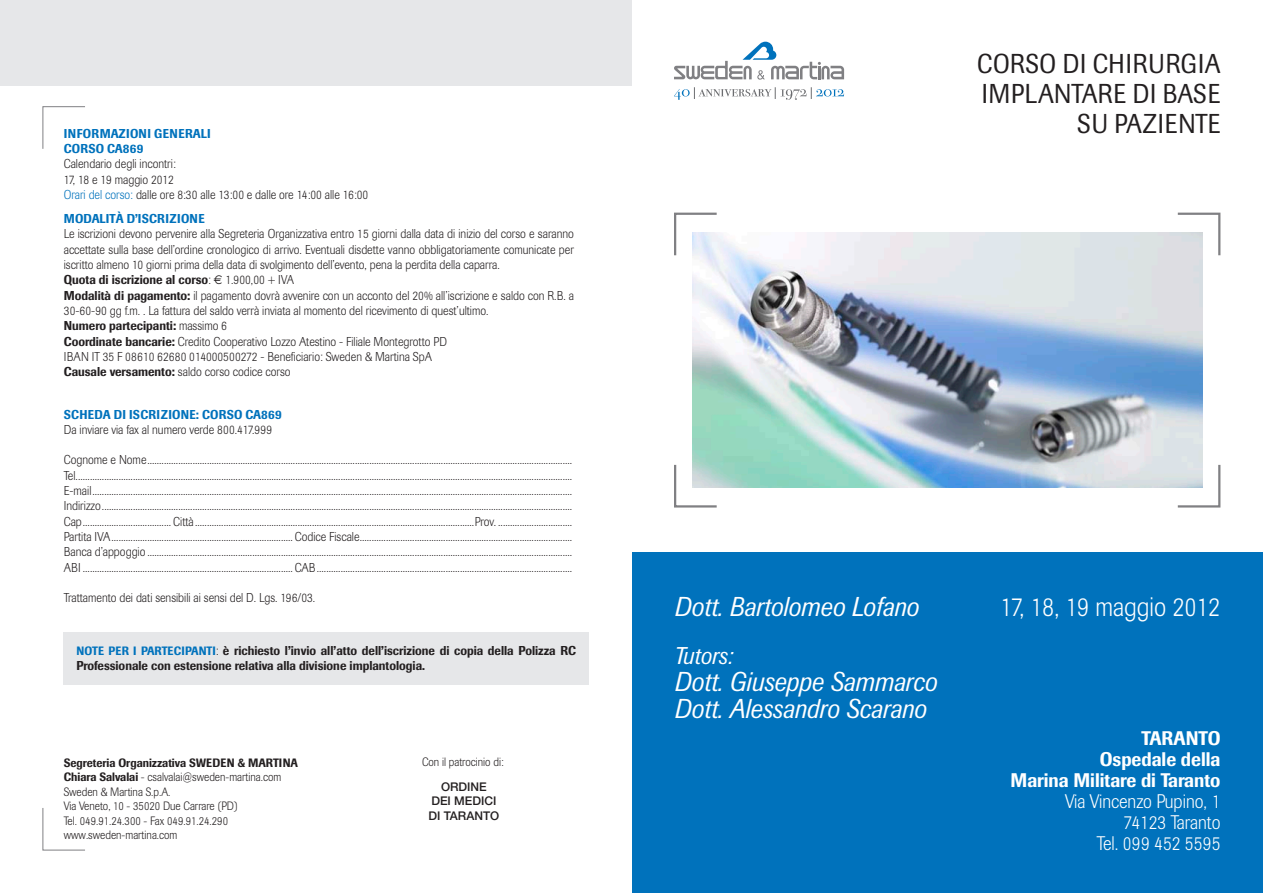
<style>
.page{position:relative;width:1263px;height:893px;background:#fff}
.page>*{position:absolute;margin:0;border:0;box-sizing:border-box;transform-origin:0 0}
.t1{font:italic 27px/27px "Imago";color:#fff;scale:.9 1}
.t2{font:27px/30px "Imago";letter-spacing:.02em;color:#231f20;text-align:right;scale:.9 1}
.t3{font:300 27px "Imago";color:#fff;scale:.9 1}
.t4{font:italic 24px "Imago";color:#fff;scale:.9 1}
.t5{font:300 19.5px/21px "Imago";color:#fff;text-align:right;scale:.9 1}
.t6{font:500 19.5px/21px "Imago";color:#fff;text-align:right;scale:.9 1}
.t7{font:300 12.75px/15.3px "Imago";color:#231f20;scale:.9 1}
.t8{font:500 12.75px/15px "Imago";color:#231f20;scale:.9 1}
.t9{font:500 12.75px/15.3px "Imago";letter-spacing:.02em;color:#0072bc;scale:.9 1}
.t10{font:300 12px/14.4px "Imago";color:#231f20;scale:.9 1}
.t11{font:500 12px/14.4px "Helvetica Neue LT Std";color:#231f20;text-align:center}
.s1{color:#0072bc}
.s2{font-weight:500}
.s3{font-family:"Euro Sans";font-weight:400}
.s4{font-size:12px;color:#0072bc}
.s5{font-weight:300}
</style>
<div class="page">
<div style="left:632px;top:553px;width:631px;height:340px;background:#0072bc"></div>
<div style="left:0;top:0;width:631px;height:85px;background:#e6e7e9"></div>
<svg style="left:42px;top:106px;width:43px;height:43px"></svg>
<svg style="left:42px;top:808px;width:43px;height:43px"></svg>
<svg style="left:674px;top:42px;width:170px;height:38px"></svg>
<svg style="left:674px;top:87px;width:170px;height:13px"></svg>
<svg style="left:674px;top:212px;width:43px;height:44px"></svg>
<svg style="left:1177px;top:212px;width:44px;height:46px"></svg>
<svg style="left:674px;top:464px;width:43px;height:44px"></svg>
<svg style="left:1177px;top:463px;width:44px;height:45px"></svg>
<img style="left:692px;top:232px;width:510px;height:256px">
<div style="left:64px;top:632px;width:525px;height:52px;background:#e6e7e9"></div>
<p class="t9" style="left:64px;top:126px;width:165px">INFORMAZIONI GENERALI<br>CORSO CA869</p>
<p class="t7" style="left:64px;top:156px;width:340px">Calendario degli incontri:<br>17, 18 e 19 maggio 2012<br><span class="s1">Orari del corso:</span> dalle ore 8:30 alle 13:00 e dalle ore 14:00 alle 16:00</p>
<p class="t9" style="left:64px;top:211px;width:158px">MODALITÀ D’ISCRIZIONE</p>
<p class="t7" style="left:64px;top:227px;width:568px">Le iscrizioni devono pervenire alla Segreteria Organizzativa entro 15 giorni dalla data di inizio del corso e saranno accettate sulla base dell’ordine cronologico di arrivo. Eventuali disdette vanno obbligatoriamente comunicate per iscritto almeno 10 giorni prima della data di svolgimento dell’evento, pena la perdita della caparra.<br><span class="s2">Quota di iscrizione al corso</span>: <span class="s3">€</span> 1.900,00 + IVA<br><span class="s2">Modalità di pagamento:</span> il pagamento dovrà avvenire con un acconto del 20% all’iscrizione e saldo con R.B. a 30-60-90 gg f.m. . La fattura del saldo verrà inviata al momento del ricevimento di quest’ultimo.<br><span class="s2">Numero partecipanti:</span> massimo 6<br><span class="s2">Coordinate bancarie:</span> Credito Cooperativo Lozzo Atestino - Filiale Montegrotto PD<br>IBAN IT 35 F 08610 62680 014000500272 - Beneficiario: Sweden &amp; Martina SpA<br><span class="s2">Causale versamento:</span> saldo corso codice corso</p>
<p class="t9" style="left:64px;top:406px;width:244px">SCHEDA DI ISCRIZIONE: CORSO CA869</p>
<p class="t7" style="left:64px;top:422px;width:233px">Da inviare via fax al numero verde 800.417.999</p>
<p class="t7" style="left:64px;top:453px;width:566px;text-align:justify">Cognome e Nome..................................................................................................................................................................................<br>Tel................................................................................................................................................................................................................<br>E-mail.........................................................................................................................................................................................................<br>Indirizzo.....................................................................................................................................................................................................<br>Cap..................................... Città.....................................................................................................................Prov. ...............................<br>Partita IVA............................................................................ Codice Fiscale.........................................................................................<br>Banca d’appoggio ..................................................................................................................................................................................<br>ABI ........................................................................................ CAB...........................................................................................................</p>
<p class="t7" style="left:64px;top:590px;width:281px">Trattamento dei dati sensibili ai sensi del D. Lgs. 196/03.</p>
<p class="t8" style="left:77px;top:643px;width:557px"><span class="s4">NOTE PER I PARTECIPANTI</span><span class="s5">:</span> è richiesto l’invio all’atto dell’iscrizione di copia della Polizza RC<br>Professionale con estensione relativa alla divisione implantologia.</p>
<p class="t10" style="left:64px;top:756px;width:262px"><span class="s2">Segreteria Organizzativa SWEDEN &amp; MARTINA Chiara Salvalai</span> - csalvalai@sweden-martina.com Sweden &amp; Martina S.p.A.<br>Via Veneto, 10 - 35020 Due Carrare (PD)<br>Tel. 049.91.24.300 - Fax 049.91.24.290 www.sweden-martina.com</p>
<p class="t10" style="left:422px;top:755px;width:92px">Con il patrocinio di:</p>
<p class="t11" style="left:429px;top:779px;width:72px">ORDINE<br>DEI MEDICI<br>DI TARANTO</p>
<h1 class="t2" style="left:977px;top:49px;width:272px">CORSO DI CHIRURGIA<br>IMPLANTARE DI BASE<br>SU PAZIENTE</h1>
<h1 class="t1" style="left:674px;top:593px;width:273px">Dott. Bartolomeo Lofano</h1>
<h2 class="t4" style="left:674px;top:642px;width:67px">Tutors:</h2>
<h1 class="t1" style="left:674px;top:669px;width:294px">Dott. Giuseppe Sammarco<br>Dott. Alessandro Scarano</h1>
<h1 class="t3" style="left:1000px;top:591px;width:246px">17, 18, 19 maggio 2012</h1>
<h3 class="t6" style="left:1010px;top:727px;width:235px">TARANTO<br>Ospedale della<br>Marina Militare di Taranto</h3>
<h3 class="t5" style="left:1065px;top:791px;width:174px">Via Vincenzo Pupino, 1<br>74123 Taranto<br>Tel. 099 452 5595</h3>
</div>
